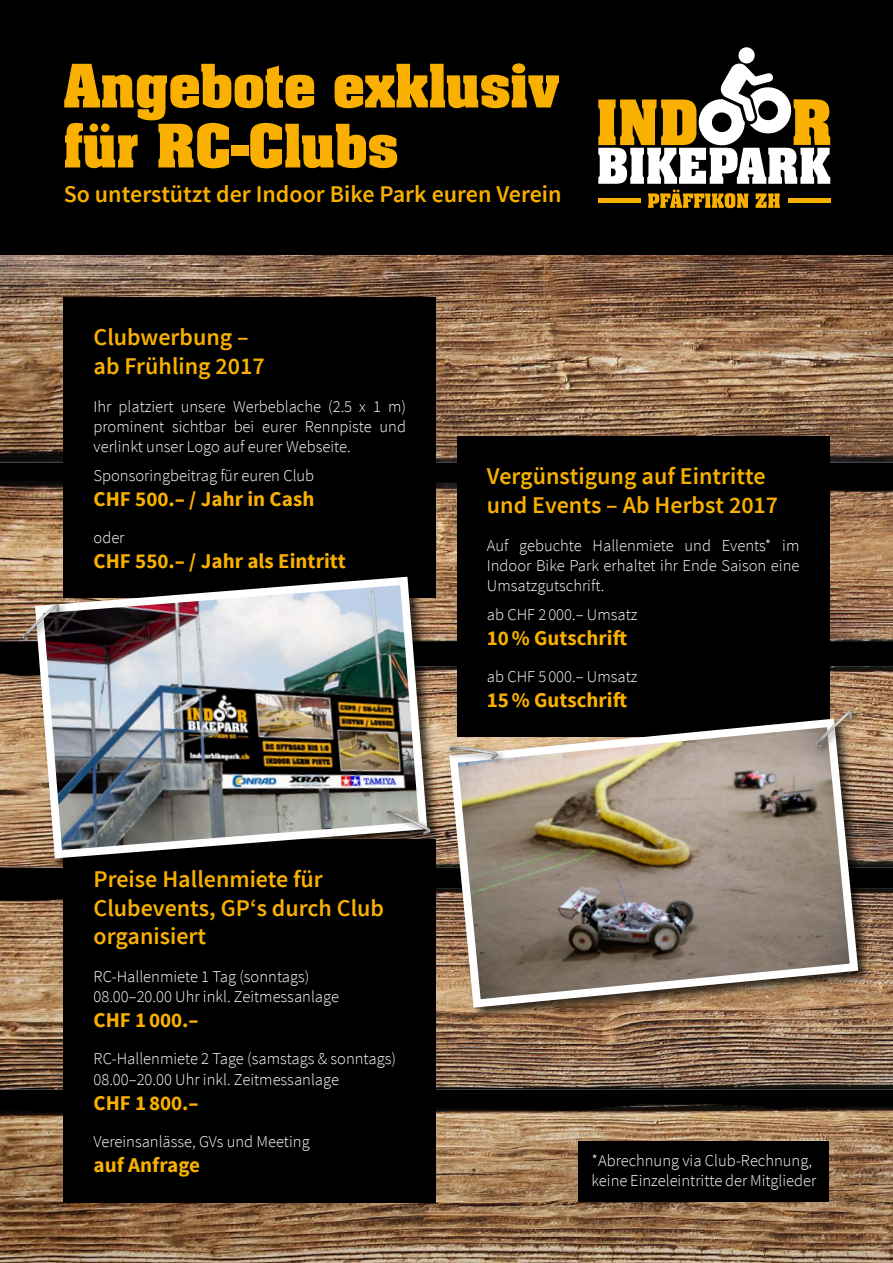
<style>
.page{position:relative;width:893px;height:1263px;background:#fff}
.page>*{position:absolute;margin:0;border:0;box-sizing:border-box;transform-origin:0 0}
.t1{font:700 51px/60px "Aachen Std";color:#f9b000}
.t2{font:600 24px/28.8px "Source Sans Pro";color:#f9b000}
.t3{font:700 21px "Source Sans Pro";color:#f9b000}
.t4{font:300 16.5px/20.2px "Source Sans Pro";color:#fff}
</style>
<div class="page">
<div style="left:0;top:1px;width:893px;height:1262px;background:#000"></div>
<img style="left:0;top:255px;width:893px;height:1008px">
<div style="left:64px;top:298px;width:372px;height:300px;background:#000"></div>
<div style="left:457px;top:437px;width:372px;height:300px;background:#000"></div>
<div style="left:64px;top:839px;width:372px;height:363px;background:#000"></div>
<div style="left:33px;top:575px;width:409px;height:298px;background:#000;opacity:.75"></div>
<img style="left:31px;top:572px;width:400px;height:291px">
<div style="left:447px;top:717px;width:425px;height:305px;background:#000;opacity:.75"></div>
<img style="left:445px;top:714px;width:417px;height:298px">
<div style="left:383px;top:807px;width:57px;height:37px;background:#000;opacity:.75"></div>
<svg style="left:386px;top:810px;width:45px;height:25px"></svg>
<div style="left:20px;top:601px;width:48px;height:48px;background:#000;opacity:.75"></div>
<svg style="left:22px;top:604px;width:37px;height:36px"></svg>
<div style="left:814px;top:708px;width:48px;height:48px;background:#000;opacity:.75"></div>
<svg style="left:816px;top:710px;width:37px;height:37px"></svg>
<div style="left:446px;top:743px;width:61px;height:25px;background:#000;opacity:.75"></div>
<svg style="left:449px;top:746px;width:49px;height:13px"></svg>
<div style="left:579px;top:1141px;width:250px;height:61px;background:#000"></div>
<svg style="left:598px;top:47px;width:232px;height:137px"></svg>
<svg style="left:648px;top:190px;width:100px;height:18px"></svg>
<svg style="left:755px;top:193px;width:25px;height:15px"></svg>
<hr style="left:788px;top:199px;width:42px;height:4px;background:#f9b000">
<hr style="left:598px;top:199px;width:42px;height:4px;background:#f9b000">
<h1 class="t1" style="left:64px;top:57px;width:497px">Angebote exklusiv für RC-Clubs</h1>
<h2 class="t2" style="left:64px;top:180px;width:499px">So unterstützt der Indoor Bike Park euren Verein</h2>
<h2 class="t2" style="left:94px;top:324px;width:173px">Clubwerbung – ab Frühling 2017</h2>
<p class="t4" style="left:94px;top:396px;width:314px;text-align:justify">Ihr platziert unsere Werbeblache (2.5 x 1 m) prominent sichtbar bei eurer Rennpiste und verlinkt unser Logo auf eurer Webseite.</p>
<p class="t4" style="left:94px;top:465px;width:222px">Sponsoringbeitrag für euren Club</p>
<p class="t3" style="left:94px;top:485px;width:222px">CHF 500.– / Jahr in Cash</p>
<p class="t4" style="left:94px;top:528px;width:33px">oder</p>
<p class="t3" style="left:94px;top:548px;width:254px">CHF 550.– / Jahr als Eintritt</p>
<h2 class="t2" style="left:94px;top:865px;width:292px">Preise Hallenmiete für<br>Clubevents, GP‘s durch Club organisiert</h2>
<p class="t4" style="left:94px;top:966px;width:247px">RC-Hallenmiete 1 Tag (sonntags)<br>08.00–20.00 Uhr inkl. Zeitmessanlage</p>
<p class="t3" style="left:94px;top:1007px;width:107px">CHF 1000.–</p>
<p class="t4" style="left:94px;top:1049px;width:304px">RC-Hallenmiete 2 Tage (samstags &amp; sonntags)<br>08.00–20.00 Uhr inkl. Zeitmessanlage</p>
<p class="t3" style="left:94px;top:1089px;width:107px">CHF 1800.–</p>
<p class="t4" style="left:94px;top:1131px;width:218px">Vereinsanlässe, GVs und Meeting</p>
<p class="t3" style="left:94px;top:1152px;width:108px">auf Anfrage</p>
<h2 class="t2" style="left:487px;top:463px;width:293px">Vergünstigung auf Eintritte und Events – Ab Herbst 2017</h2>
<p class="t4" style="left:487px;top:535px;width:314px;text-align:justify">Auf gebuchte Hallenmiete und Events* im Indoor Bike Park erhaltet ihr Ende Saison eine Umsatzgutschrift.</p>
<p class="t4" style="left:487px;top:604px;width:152px">ab CHF 2 000.– Umsatz</p>
<p class="t3" style="left:487px;top:624px;width:142px">10 % Gutschrift</p>
<p class="t4" style="left:487px;top:667px;width:152px">ab CHF 5 000.– Umsatz</p>
<p class="t3" style="left:487px;top:687px;width:142px">15 % Gutschrift</p>
<p class="t4" style="left:591px;top:1151px;width:226px">*Abrechnung via Club-Rechnung, keine Einzeleintritte der Mitglieder</p>
</div>
